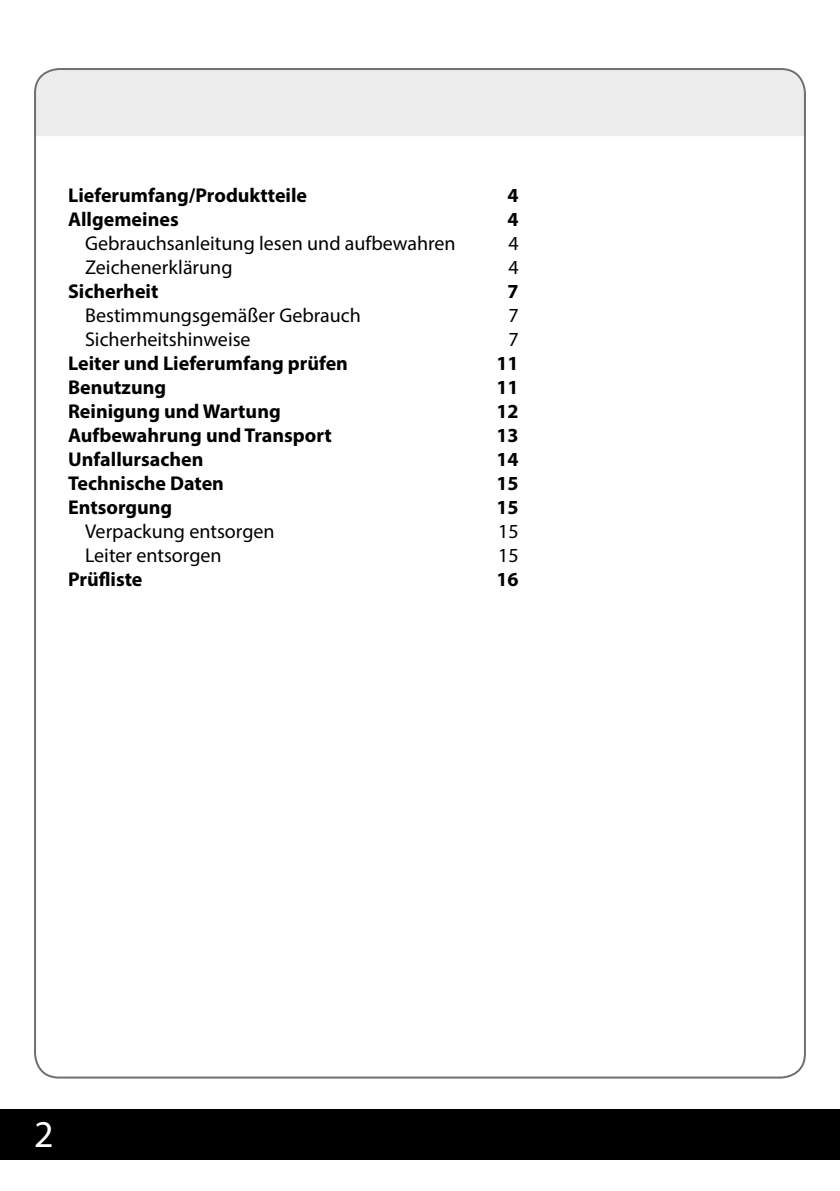
<style>
.page{position:relative;width:840px;height:1191px;background:#fff}
.page>*{position:absolute;margin:0;border:0;box-sizing:border-box;transform-origin:0 0}
.t1{font:38px "Myriad Pro";color:#fff}
.t2{font:700 20px "Myriad Pro";color:#000}
.t3{font:20px "Myriad Pro";color:#000}
</style>
<div class="page">
<div style="left:36px;top:70px;width:767px;height:66px;background:#ededed"></div>
<div style="left:0;top:1109px;width:839px;height:50px;background:#000"></div>
<p class="t2" style="left:68px;top:182px;width:240px">Lieferumfang/Produktteile</p>
<p class="t2" style="left:507px;top:182px;width:13px">4</p>
<p class="t2" style="left:68px;top:206px;width:112px">Allgemeines</p>
<p class="t2" style="left:507px;top:206px;width:13px">4</p>
<p class="t3" style="left:85px;top:231px;width:372px">Gebrauchsanleitung lesen und aufbewahren</p>
<p class="t3" style="left:508px;top:231px;width:12px">4</p>
<p class="t3" style="left:85px;top:255px;width:149px">Zeichenerklärung</p>
<p class="t3" style="left:508px;top:255px;width:12px">4</p>
<p class="t2" style="left:68px;top:278px;width:92px">Sicherheit</p>
<p class="t2" style="left:507px;top:278px;width:13px">7</p>
<p class="t3" style="left:85px;top:303px;width:277px">Bestimmungsgemäßer Gebrauch</p>
<p class="t3" style="left:508px;top:303px;width:12px">7</p>
<p class="t3" style="left:85px;top:327px;width:167px">Sicherheitshinweise</p>
<p class="t3" style="left:508px;top:327px;width:12px">7</p>
<p class="t2" style="left:68px;top:350px;width:281px">Leiter und Lieferumfang prüfen</p>
<p class="t2" style="left:496px;top:350px;width:24px">11</p>
<p class="t2" style="left:68px;top:374px;width:99px">Benutzung</p>
<p class="t2" style="left:496px;top:374px;width:24px">11</p>
<p class="t2" style="left:68px;top:398px;width:214px">Reinigung und Wartung</p>
<p class="t2" style="left:496px;top:398px;width:24px">12</p>
<p class="t2" style="left:68px;top:422px;width:265px">Aufbewahrung und Transport</p>
<p class="t2" style="left:496px;top:422px;width:24px">13</p>
<p class="t2" style="left:68px;top:446px;width:137px">Unfallursachen</p>
<p class="t2" style="left:496px;top:446px;width:24px">14</p>
<p class="t2" style="left:68px;top:470px;width:157px">Technische Daten</p>
<p class="t2" style="left:496px;top:470px;width:24px">15</p>
<p class="t2" style="left:68px;top:494px;width:106px">Entsorgung</p>
<p class="t2" style="left:496px;top:494px;width:24px">15</p>
<p class="t3" style="left:85px;top:519px;width:191px">Verpackung entsorgen</p>
<p class="t3" style="left:498px;top:519px;width:22px">15</p>
<p class="t3" style="left:85px;top:543px;width:138px">Leiter entsorgen</p>
<p class="t3" style="left:498px;top:543px;width:22px">15</p>
<p class="t2" style="left:68px;top:566px;width:76px">Prüfliste</p>
<p class="t2" style="left:496px;top:566px;width:24px">16</p>
<h1 class="t1" style="left:34px;top:1111px;width:21px">2</h1>
</div>
